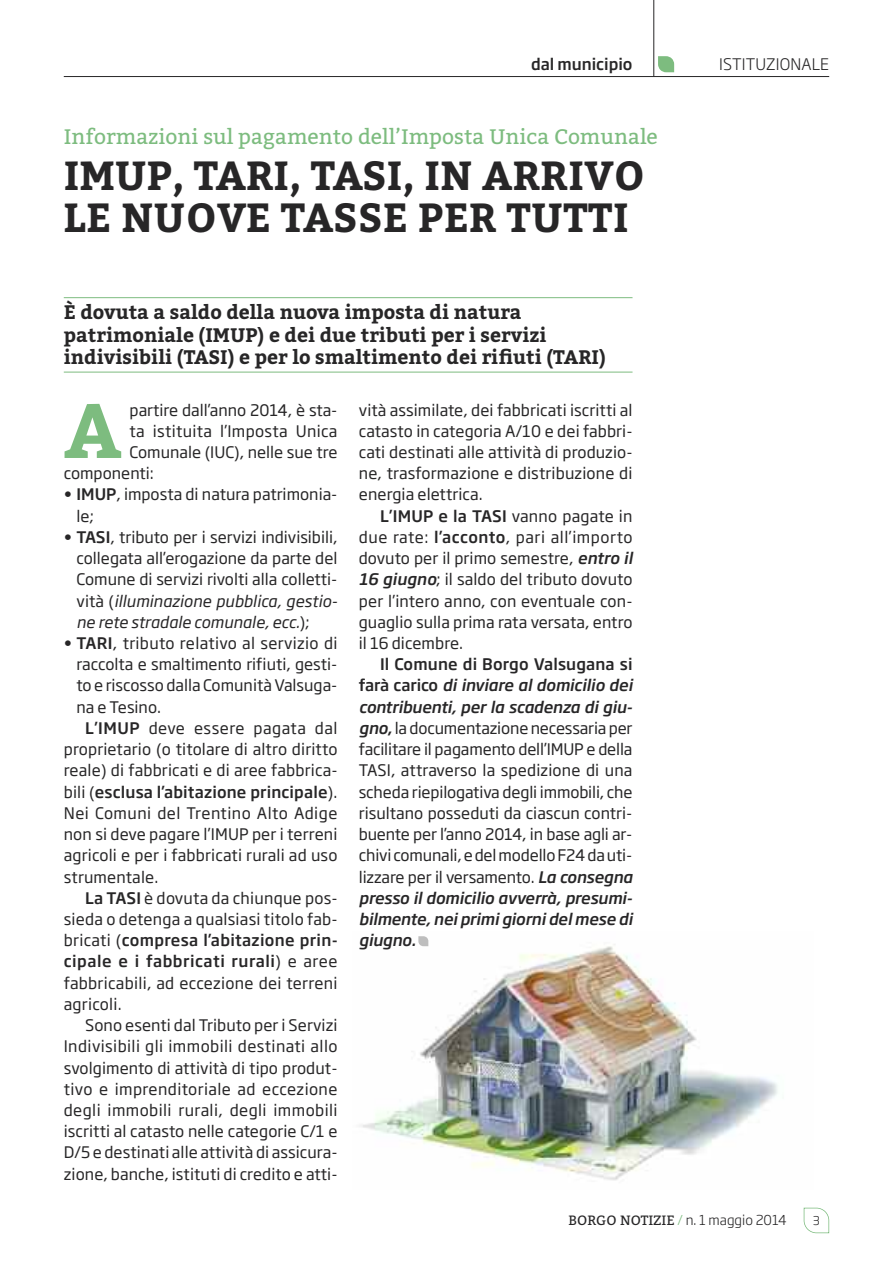
<style>
.page{position:relative;width:893px;height:1263px;background:#fff}
.page>*{position:absolute;margin:0;border:0;box-sizing:border-box;transform-origin:0 0}
.t1{font:700 76.8px "Bitter";color:#7dbc7f}
.t2{font:700 40.5px/42px "Bitter";letter-spacing:.01em;color:#272627}
.t3{font:21px "Bitter";color:#7dbc7f}
.t4{font:700 19.5px/22.5px "Bitter";color:#272627}
.t5{font:15.75px/21.1px "Soho Gothic Std";letter-spacing:.005em;color:#272627;text-align:justify}
.t6{font:15.75px "Soho Gothic Std";letter-spacing:.025em;color:#272627}
.t7{font:500 15.75px "Soho Gothic Std";letter-spacing:.015em;color:#272627}
.t8{font:15.75px "Soho Gothic Std";letter-spacing:.03em;color:#272627}
.t9{font:500 15.75px "Soho Gothic Std";letter-spacing:.035em;color:#272627}
.t10{font:300 15.75px "Soho Gothic Std";letter-spacing:.005em;color:#272627}
.t11{font:300 13.5px "Soho Gothic Std";color:#272627}
.t12{font:300 12px "Soho Gothic Std";color:#272627}
.s1{font-weight:500}
.s2{font-style:italic}
.s3{font-weight:400}
.s4{font-weight:500;font-style:italic}
.s5{font-family:"Bitter";font-weight:400}
.s6{color:#7dbc7f}
</style>
<div class="page">
<img style="left:360px;top:940px;width:418px;height:241px">
<hr style="left:64px;top:76px;width:765px;height:1px;background:#272627">
<hr style="left:653px;top:0;width:1px;height:77px;background:#272627">
<svg style="left:658px;top:56px;width:16px;height:16px"></svg>
<svg style="left:804px;top:1208px;width:25px;height:25px"></svg>
<hr style="left:64px;top:297px;width:568px;height:1px;background:#7dbc7f">
<hr style="left:64px;top:372px;width:568px;height:1px;background:#7dbc7f">
<svg style="left:418px;top:936px;width:10px;height:10px"></svg>
<p class="t7" style="left:531px;top:55px;width:103px">dal municipio</p>
<p class="t10" style="left:719px;top:55px;width:111px">ISTITuZIONALE</p>
<h3 class="t3" style="left:64px;top:128px;width:596px">Informazioni sul pagamento dell’Imposta Unica Comunale</h3>
<h2 class="t2" style="left:64px;top:158px;width:582px">IMUP, TARI, TASI, IN ARRIVO<br>LE NUOVE TASSE PER TUTTI</h2>
<p class="t4" style="left:64px;top:303px;width:544px">È dovuta a saldo della nuova imposta di natura patrimoniale (IMUP) e dei due tributi per i servizi indivisibili (TASI) e per lo smaltimento dei rifiuti (TARI)</p>
<h1 class="t1" style="left:64px;top:398px;width:59px">A</h1>
<p class="t5" style="left:130px;top:399px;width:209px">partire dall’anno 2014, è sta-</p>
<p class="t5" style="left:130px;top:421px;width:209px">ta istituita l’Imposta Unica</p>
<p class="t5" style="left:130px;top:442px;width:209px">Comunale (IUC), nelle sue tre</p>
<p class="t5" style="left:64px;top:463px;width:92px">componenti:</p>
<p class="t5" style="left:77px;top:484px;width:262px;text-indent:-13px">• <span class="s1">IMUP</span>, imposta di natura patrimonia&shy;le;</p>
<p class="t5" style="left:77px;top:527px;width:262px;text-indent:-13px">• <span class="s1">TASI</span>, tributo per i servizi indivisibili, collegata all’erogazione da parte del Comune di servizi rivolti alla colletti&shy;vità (<span class="s2">illuminazione pubblica, gestio&shy;ne rete stradale comunale, ecc.</span>);</p>
<p class="t5" style="left:64px;top:633px;width:275px">• <span class="s1">TARI</span>, tributo relativo al servizio di</p>
<p class="t5" style="left:77px;top:654px;width:262px">raccolta e smaltimento rifiuti, gesti-</p>
<p class="t5" style="left:77px;top:675px;width:262px">to e riscosso dalla ComunitàValsuga-</p>
<p class="t5" style="left:77px;top:697px;width:86px">na e Tesino.</p>
<p class="t8" style="left:85px;top:719px;width:254px"><span class="s1">L’IMUP</span> deve essere pagata dal</p>
<p class="t5" style="left:64px;top:739px;width:275px">proprietario (o titolare di altro diritto</p>
<p class="t5" style="left:64px;top:760px;width:275px">reale) di fabbricati e di aree fabbrica-</p>
<p class="t7" style="left:64px;top:783px;width:275px"><span class="s3">bili (</span>esclusa l’abitazione principale<span class="s3">).</span></p>
<p class="t8" style="left:64px;top:804px;width:275px">Nei Comuni del Trentino Alto Adige</p>
<p class="t5" style="left:64px;top:824px;width:275px">non si deve pagare l’IMUp per i terreni</p>
<p class="t5" style="left:64px;top:845px;width:275px">agricoli e per i fabbricati rurali ad uso</p>
<p class="t5" style="left:64px;top:866px;width:96px">strumentale.</p>
<p class="t5" style="left:85px;top:888px;width:254px"><span class="s1">La TASI</span> è dovuta da chiunque pos-</p>
<p class="t5" style="left:64px;top:909px;width:275px">sieda o detenga a qualsiasi titolo fab-</p>
<p class="t7" style="left:64px;top:931px;width:275px"><span class="s3">bricati (</span>compresa l’abitazione prin-</p>
<p class="t9" style="left:64px;top:953px;width:275px">cipale e i fabbricati rurali<span class="s3">) e aree</span></p>
<p class="t5" style="left:64px;top:973px;width:275px">fabbricabili, ad eccezione dei terreni</p>
<p class="t5" style="left:64px;top:994px;width:59px">agricoli.</p>
<p class="t5" style="left:85px;top:1015px;width:254px">Sono esenti dal Tributo per i Servizi</p>
<p class="t6" style="left:64px;top:1038px;width:275px">Indivisibili gli immobili destinati allo</p>
<p class="t5" style="left:64px;top:1057px;width:275px">svolgimento di attività di tipo produt-</p>
<p class="t6" style="left:64px;top:1080px;width:275px">tivo e imprenditoriale ad eccezione</p>
<p class="t6" style="left:64px;top:1101px;width:275px">degli immobili rurali, degli immobili</p>
<p class="t5" style="left:64px;top:1121px;width:275px">iscritti al catasto nelle categorie C/1 e</p>
<p class="t5" style="left:64px;top:1142px;width:275px">D/5 e destinati alle attività di assicura-</p>
<p class="t5" style="left:64px;top:1164px;width:275px">zione, banche, istituti di credito e atti-</p>
<p class="t5" style="left:359px;top:399px;width:275px">vità assimilate, dei fabbricati iscritti al catasto in categoria A/10 e dei fabbri&shy;cati destinati alle attività di produzio&shy;ne, trasformazione e distribuzione di energia elettrica.</p>
<p class="t5" style="left:359px;top:506px;width:275px;text-indent:21px"><span class="s1">L’IMUP e la TASI</span> vanno pagate in due rate: <span class="s1">l’acconto</span>, pari all’importo dovuto per il primo semestre, <span class="s4">entro il 16 giugno</span>; il saldo del tributo dovuto per l’intero anno, con eventuale con&shy;guaglio sulla prima rata versata, entro il 16 dicembre.</p>
<p class="t5" style="left:359px;top:654px;width:275px;text-align:left;text-indent:21px"><span class="s1">Il Comune di Borgo Valsugana si farà carico</span> <span class="s4">di inviare al domicilio dei contribuenti, per la scadenza di giu&shy;gno</span><span class="s1">,</span>ladocumentazionenecessariaper facilitare il pagamento dell’IMUp e della TASI, attraverso la spedizione di una scheda riepilogativa degli immobili, che risultano posseduti da ciascun contri&shy;buente per l’anno 2014, in base agli ar&shy;chivicomunali,edelmodelloF24dauti&shy;lizzare per il versamento. <span class="s4">La consegna presso il domicilio avverrà, presumi&shy;bilmente, nei primi giorni del mese di giugno.</span></p>
<p class="t11" style="left:568px;top:1212px;width:220px"><span class="s5">BORGO NOTIZIE</span> <span class="s6">/</span> n. 1 maggio 2014</p>
<p class="t12" style="left:813px;top:1213px;width:9px">3</p>
</div>
